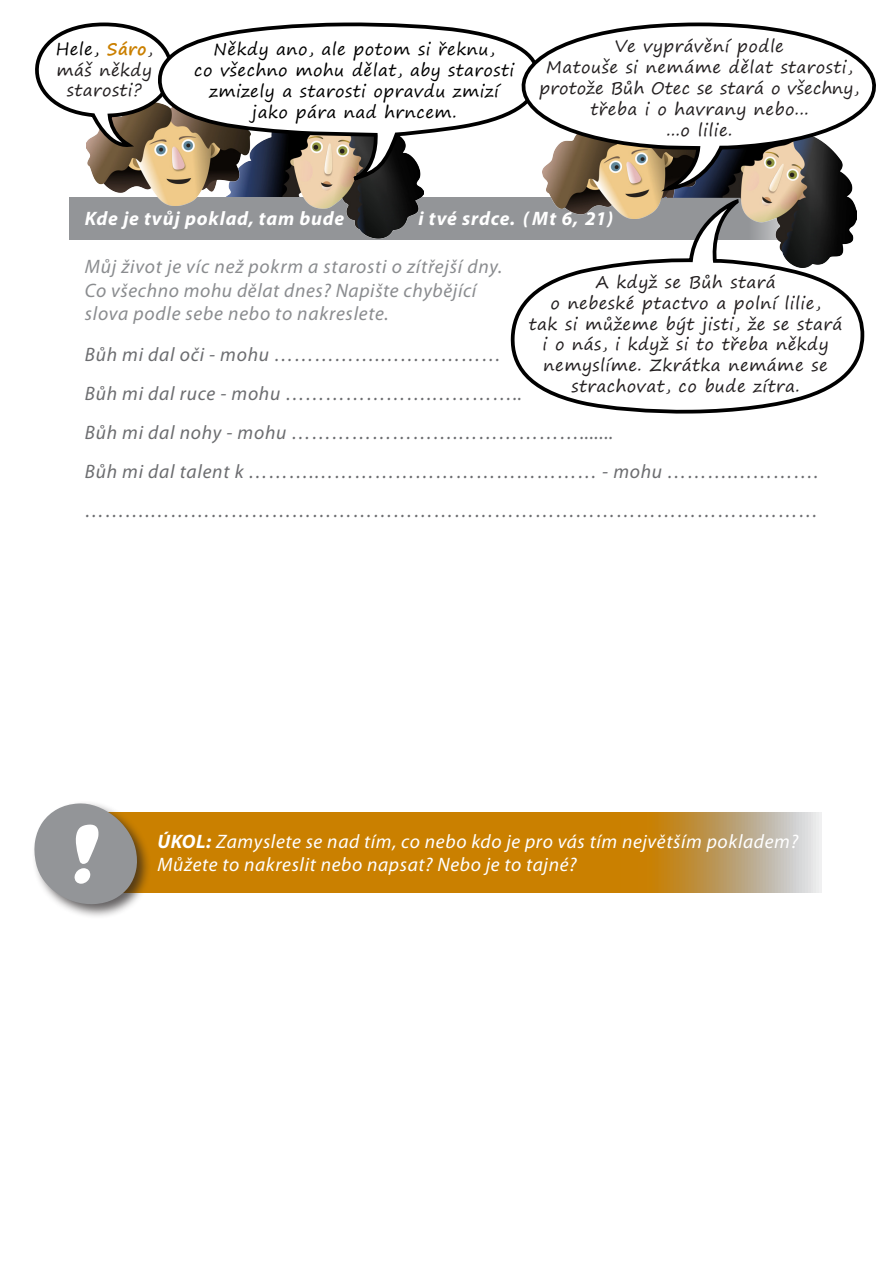
<style>
.page{position:relative;width:893px;height:1263px;background:#fff}
.page>*{position:absolute;margin:0;border:0;box-sizing:border-box;transform-origin:0 0}
.t1{font:italic 19.5px/39px "Myriad Pro";letter-spacing:.04em;color:#6c6d70}
.t2{font:italic 19.5px/23.4px "Myriad Pro";letter-spacing:.04em;color:#8a8c8f}
.t3{font:italic 19.5px "Myriad Pro";letter-spacing:.03em;color:#fff}
.t4{font:italic 700 19.5px "Myriad Pro";letter-spacing:.04em;color:#fff}
.t5{font:16.8px/20.9px "Segoe Print";letter-spacing:.03em;color:#231f20;text-align:center}
.t6{font:16.8px "Segoe Print";letter-spacing:.03em;color:#000}
.s1{font-weight:700;color:#ca8000}
.s2{color:#231f20}
.s3{font-weight:700}
</style>
<div class="page">
<div style="left:69px;top:198px;width:754px;height:42px;background:#939598"></div>
<img style="left:702px;top:192px;width:150px;height:8px">
<img style="left:314px;top:207px;width:105px;height:32px">
<img style="left:543px;top:192px;width:159px;height:8px">
<img style="left:87px;top:149px;width:69px;height:49px">
<svg style="left:661px;top:198px;width:80px;height:2px"></svg>
<svg style="left:35px;top:22px;width:121px;height:127px"></svg>
<svg style="left:156px;top:22px;width:387px;height:185px"></svg>
<svg style="left:151px;top:812px;width:671px;height:81px;background:#c88a1f"></svg>
<div style="left:31px;top:800px;width:120px;height:119px;background:#231f20;opacity:.7"></div>
<svg style="left:462px;top:22px;width:414px;height:170px"></svg>
<svg style="left:512px;top:200px;width:351px;height:214px"></svg>
<svg style="left:31px;top:801px;width:117px;height:105px"></svg>
<p class="t6" style="left:56px;top:34px;width:99px">Hele, <span class="s1">Sáro</span><span class="s2">,</span></p>
<p class="t5" style="left:57px;top:59px;width:97px">máš někdy</p>
<p class="t5" style="left:67px;top:80px;width:77px">starosti?</p>
<p class="t6" style="left:214px;top:34px;width:283px">Někdy ano, ale potom si řeknu,</p>
<p class="t6" style="left:194px;top:55px;width:322px">co všechno mohu dělat, aby starosti</p>
<p class="t6" style="left:209px;top:76px;width:291px">zmizely a starosti opravdu zmizí</p>
<p class="t6" style="left:252px;top:97px;width:206px">jako pára nad hrncem.</p>
<p class="t5" style="left:540px;top:35px;width:321px">Ve vyprávění podle<br>Matouše si nemáme dělat starosti, protože Bůh Otec se stará o všechny, třeba i o havrany nebo...</p>
<p class="t5" style="left:666px;top:119px;width:67px">...o lilie.</p>
<p class="t4" style="left:85px;top:206px;width:261px">Kde je tvůj poklad, tam bude</p>
<p class="t4" style="left:419px;top:206px;width:196px">i tvé srdce. (Mt 6, 21)</p>
<p class="t2" style="left:85px;top:255px;width:419px">Můj život je víc než pokrm a starosti o zítřejší dny.<br>Co všechno mohu dělat dnes? Napište chybějící slova podle sebe nebo to nakreslete.</p>
<p class="t1" style="left:85px;top:334px;width:418px">Bůh mi dal oči - mohu …………….………………</p>
<p class="t1" style="left:85px;top:373px;width:439px">Bůh mi dal ruce - mohu ………………….…………..</p>
<p class="t1" style="left:85px;top:412px;width:530px">Bůh mi dal nohy - mohu …………………….……………….......</p>
<p class="t1" style="left:85px;top:451px;width:735px">Bůh mi dal talent k ……….…………………………………… - mohu ……….…………. ……….………………………………………………………………………………………</p>
<p class="t5" style="left:550px;top:271px;width:272px">A když se Bůh stará<br>o nebeské ptactvo a polní lilie,</p>
<p class="t5" style="left:529px;top:313px;width:315px">tak si můžeme být jisti, že se stará</p>
<p class="t5" style="left:542px;top:334px;width:288px">i o nás, i když si to třeba někdy</p>
<p class="t5" style="left:544px;top:355px;width:286px">nemyslíme. Zkrátka nemáme se</p>
<p class="t5" style="left:572px;top:375px;width:230px">strachovat, co bude zítra.</p>
<p class="t3" style="left:157px;top:829px;width:642px"><span class="s3">ÚKOL:</span> Zamyslete se nad tím, co nebo kdo je pro vás tím největším pokladem?</p>
<p class="t3" style="left:157px;top:852px;width:421px">Můžete to nakreslit nebo napsat? Nebo je to tajné?</p>
</div>
